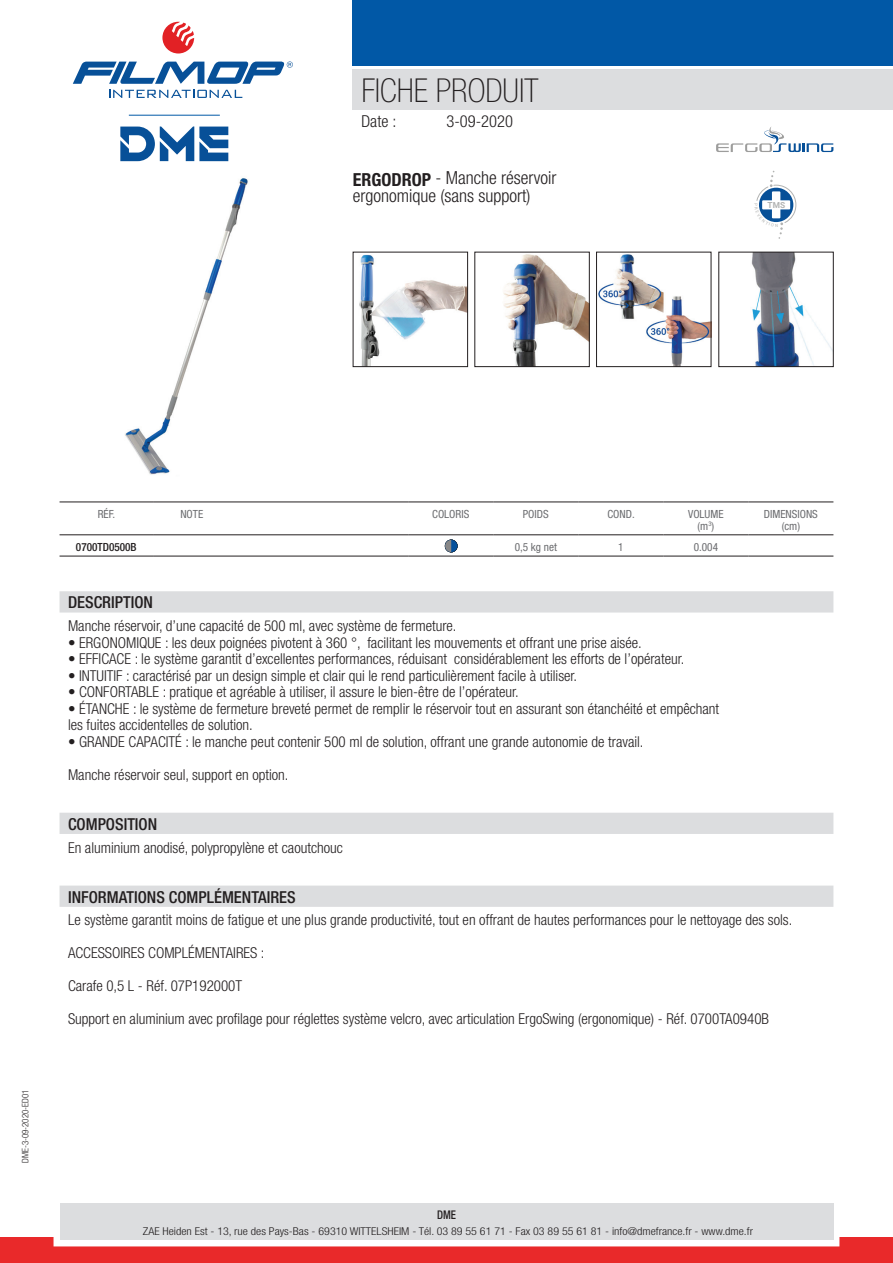
<style>
.page{position:relative;width:893px;height:1263px;background:#fff}
.page>*{position:absolute;margin:0;border:0;box-sizing:border-box;transform-origin:0 0}
.t1{font:100 condensed 33px "Helvetica Neue";color:#231f20}
.t2{font:300 condensed 18px/18px "Helvetica Neue";color:#231f20}
.t3{font:500 condensed 16.5px "Helvetica Neue";color:#231f20}
.t4{font:300 condensed 16.5px "Helvetica Neue";color:#231f20}
.t5{font:300 condensed 15px/16.5px "Helvetica Neue";color:#231f20}
.t6{font:500 condensed 12px "Helvetica Neue";color:#231f20;scale:.9 1}
.t7{font:condensed 11.25px/12px "Helvetica Neue";color:#6c6d70;text-align:center}
.t8{font:500 condensed 11.25px "Helvetica Neue";color:#231f20}
.t9{font:300 condensed 10.8px "Helvetica Neue";color:#231f20;scale:1.11 1}
.t10{font:300 condensed 9px "Helvetica Neue";color:#231f20}
.t11{font:700 8.4px "Roboto";color:#b2b3b2}
.s1{font-weight:700}
</style>
<div class="page">
<div style="left:353px;top:69px;width:540px;height:40px;background:#dcdddf"></div>
<svg style="left:109px;top:90px;width:133px;height:8px"></svg>
<svg style="left:162px;top:22px;width:32px;height:32px"></svg>
<svg style="left:73px;top:61px;width:220px;height:23px"></svg>
<div style="left:353px;top:0;width:540px;height:66px;background:#0158a6"></div>
<div style="left:0;top:1237px;width:893px;height:26px;background:#e9292a"></div>
<div style="left:54px;top:1197px;width:785px;height:49px;border:12px solid #fff"></div>
<div style="left:60px;top:1203px;width:773px;height:37px;background:#dcdddf"></div>
<svg style="left:120px;top:126px;width:108px;height:35px"></svg>
<hr style="left:129px;top:115px;width:91px;height:1px;background:#0158a6">
<div style="left:60px;top:591px;width:773px;height:21px;background:#dcdddf"></div>
<div style="left:60px;top:813px;width:773px;height:21px;background:#dcdddf"></div>
<div style="left:60px;top:885px;width:773px;height:22px;background:#dcdddf"></div>
<hr style="left:60px;top:502px;width:93px;height:1px;background:#231f20">
<hr style="left:153px;top:502px;width:255px;height:1px;background:#231f20">
<hr style="left:408px;top:502px;width:85px;height:1px;background:#231f20">
<hr style="left:493px;top:502px;width:85px;height:1px;background:#231f20">
<hr style="left:578px;top:502px;width:85px;height:1px;background:#231f20">
<hr style="left:663px;top:502px;width:85px;height:1px;background:#231f20">
<hr style="left:748px;top:502px;width:85px;height:1px;background:#231f20">
<hr style="left:60px;top:534px;width:93px;height:1px;background:#231f20">
<hr style="left:153px;top:534px;width:255px;height:1px;background:#231f20">
<hr style="left:408px;top:534px;width:85px;height:1px;background:#231f20">
<hr style="left:493px;top:534px;width:85px;height:1px;background:#231f20">
<hr style="left:578px;top:534px;width:85px;height:1px;background:#231f20">
<hr style="left:663px;top:534px;width:85px;height:1px;background:#231f20">
<hr style="left:748px;top:534px;width:85px;height:1px;background:#231f20">
<hr style="left:60px;top:556px;width:93px;height:1px;background:#231f20">
<hr style="left:153px;top:556px;width:255px;height:1px;background:#231f20">
<hr style="left:408px;top:556px;width:85px;height:1px;background:#231f20">
<hr style="left:493px;top:556px;width:85px;height:1px;background:#231f20">
<hr style="left:578px;top:556px;width:85px;height:1px;background:#231f20">
<hr style="left:663px;top:556px;width:85px;height:1px;background:#231f20">
<hr style="left:748px;top:556px;width:85px;height:1px;background:#231f20">
<svg style="left:445px;top:540px;width:13px;height:12px"></svg>
<svg style="left:716px;top:127px;width:117px;height:25px"></svg>
<img style="left:359px;top:254px;width:107px;height:111px">
<div style="left:353px;top:252px;width:115px;height:115px;border:1px solid #231f20"></div>
<img style="left:503px;top:254px;width:84px;height:111px">
<img style="left:598px;top:254px;width:111px;height:111px">
<div style="left:596px;top:252px;width:115px;height:115px;border:1px solid #231f20"></div>
<img style="left:751px;top:254px;width:80px;height:111px">
<div style="left:719px;top:252px;width:114px;height:115px;border:1px solid #231f20"></div>
<img style="left:125px;top:178px;width:123px;height:297px">
<svg style="left:756px;top:171px;width:40px;height:68px"></svg>
<h1 class="t1" style="left:361px;top:72px;width:179px">FICHE PRODUIT</h1>
<p class="t4" style="left:361px;top:111px;width:36px">Date :</p>
<p class="t4" style="left:446px;top:111px;width:68px">3-09-2020</p>
<p class="t2" style="left:353px;top:169px;width:205px"><span class="s1">ERGODROP</span> - Manche réservoir ergonomique (sans support)</p>
<p class="t11" style="left:767px;top:199px;width:19px">TMS</p>
<p class="t10" style="left:20px;top:1163px;width:75px;rotate:-90deg">DME-3-09-2020-ED01</p>
<p class="t7" style="left:98px;top:508px;width:19px">RÉF.</p>
<p class="t7" style="left:180px;top:508px;width:24px">NOTE</p>
<p class="t7" style="left:432px;top:508px;width:39px">COLORIS</p>
<p class="t7" style="left:523px;top:508px;width:27px">POIDS</p>
<p class="t7" style="left:607px;top:508px;width:29px">COND.</p>
<p class="t7" style="left:688px;top:508px;width:37px">VOLUME (m<sup>3</sup>)</p>
<p class="t7" style="left:764px;top:508px;width:55px">DIMENSIONS (cm)</p>
<p class="t8" style="left:76px;top:540px;width:62px">0700TD0500B</p>
<p class="t7" style="left:515px;top:541px;width:44px">0,5 kg net</p>
<p class="t7" style="left:618px;top:541px;width:7px">1</p>
<p class="t7" style="left:694px;top:541px;width:26px">0.004</p>
<p class="t3" style="left:68px;top:593px;width:86px">DESCRIPTION</p>
<p class="t5" style="left:68px;top:617px;width:390px">Manche réservoir, d’une capacité de 500 ml, avec système de fermeture.</p>
<p class="t5" style="left:68px;top:634px;width:575px">• ERGONOMIQUE : les deux poignées pivotent à 360 °, facilitant les mouvements et offrant une prise aisée.</p>
<p class="t5" style="left:68px;top:650px;width:618px">• EFFICACE : le système garantit d’excellentes performances, réduisant considérablement les efforts de l’opérateur.</p>
<p class="t5" style="left:68px;top:667px;width:511px">• INTUITIF : caractérisé par un design simple et clair qui le rend particulièrement facile à utiliser.</p>
<p class="t5" style="left:68px;top:683px;width:452px">• CONFORTABLE : pratique et agréable à utiliser, il assure le bien-être de l’opérateur.</p>
<p class="t5" style="left:68px;top:700px;width:653px">• ÉTANCHE : le système de fermeture breveté permet de remplir le réservoir tout en assurant son étanchéité et empêchant les fuites accidentelles de solution.</p>
<p class="t5" style="left:68px;top:733px;width:577px">• GRANDE CAPACITÉ : le manche peut contenir 500 ml de solution, offrant une grande autonomie de travail.</p>
<p class="t5" style="left:68px;top:766px;width:222px">Manche réservoir seul, support en option.</p>
<p class="t3" style="left:68px;top:814px;width:91px">COMPOSITION</p>
<p class="t5" style="left:68px;top:839px;width:276px">En aluminium anodisé, polypropylène et caoutchouc</p>
<p class="t3" style="left:68px;top:887px;width:229px">INFORMATIONS COMPLÉMENTAIRES</p>
<p class="t5" style="left:68px;top:912px;width:726px">Le système garantit moins de fatigue et une plus grande productivité, tout en offrant de hautes performances pour le nettoyage des sols.</p>
<p class="t5" style="left:68px;top:945px;width:198px">ACCESSOIRES COMPLÉMENTAIRES :</p>
<p class="t5" style="left:68px;top:978px;width:176px">Carafe 0,5 L - Réf. 07P192000T</p>
<p class="t5" style="left:68px;top:1011px;width:702px">Support en aluminium avec profilage pour réglettes système velcro, avec articulation ErgoSwing (ergonomique) - Réf. 0700TA0940B</p>
<p class="t6" style="left:437px;top:1207px;width:23px">DME</p>
<p class="t9" style="left:143px;top:1225px;width:551px">ZAE Heiden Est - 13, rue des Pays-Bas - 69310 WITTELSHEIM - Tél. 03 89 55 61 71 - Fax 03 89 55 61 81 - info@dmefrance.fr - www.dme.fr</p>
</div>
